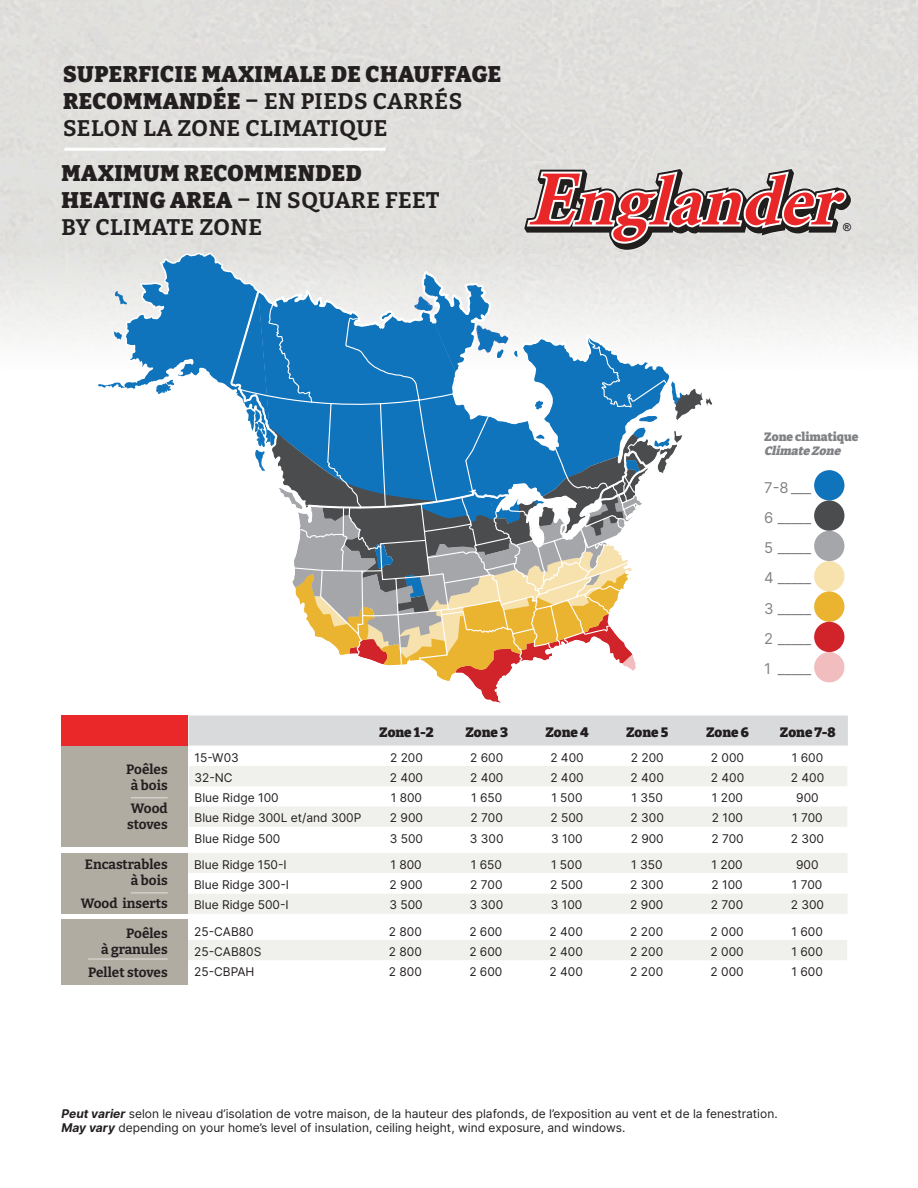
<style>
.page{position:relative;width:918px;height:1188px;background:#fff}
.page>*{position:absolute;margin:0;border:0;box-sizing:border-box;transform-origin:0 0}
.t1{font:900 22.5px/27px "Bitter";letter-spacing:.025em;color:#231f20}
.t2{font:14.85px "Inter";color:#808285}
.t3{font:700 13.5px/16.2px "Bitter";color:#231f20;text-align:right}
.tab_entete{font:900 13.5px "Bitter";color:#231f20}
.tab_tx_g{font:12px/14.4px "Inter";color:#231f20}
.tab_entete-2{font:900 12px "Bitter";color:#808285}
.tab_entete-3{font:italic 900 12px "Bitter";color:#808285}
.t4{font:700 10.8px "Arial";color:#231f20}
.s1{font-weight:700}
.s2{font-weight:700;font-style:italic}
</style>
<div class="page">
<svg style="left:188px;top:716px;width:660px;height:111px"></svg>
<svg style="left:188px;top:853px;width:659px;height:61px"></svg>
<div style="left:188px;top:940px;width:659px;height:20px;background:#f0f0ed"></div>
<svg style="left:95px;top:168px;width:756px;height:535px"></svg>
<div style="left:62px;top:746px;width:126px;height:101px;background:#b1aca2"></div>
<hr style="left:131px;top:797px;width:37px;height:2px;background:#d4cfca">
<div style="left:62px;top:853px;width:126px;height:61px;background:#b1aca2"></div>
<hr style="left:131px;top:892px;width:37px;height:2px;background:#d4cfca">
<div style="left:62px;top:920px;width:126px;height:65px;background:#b1aca2"></div>
<hr style="left:88px;top:958px;width:80px;height:2px;background:#d4cfca">
<div style="left:62px;top:716px;width:126px;height:30px;background:#ea2729"></div>
<p class="t1" style="left:63px;top:60px;width:440px">SUPERFICIE MAXIMALE DE CHAUFFAGE<br>RECOMMANDÉE <span class="s1">– EN PIEDS CARRÉS<br>SELON LA ZONE CLIMATIQUE</span></p>
<p class="t1" style="left:62px;top:159px;width:379px">MAXIMUM RECOMMENDED<br>HEATING AREA <span class="s1">– IN SQUARE FEET<br>BY CLIMATE ZONE</span></p>
<p class="t4" style="left:843px;top:220px;width:9px">®</p>
<p class="tab_entete-2" style="left:764px;top:430px;width:96px">Zone climatique</p>
<p class="tab_entete-3" style="left:764px;top:443px;width:81px">Climate Zone</p>
<p class="t2" style="left:764px;top:476px;width:48px">7-8 ___</p>
<p class="t2" style="left:764px;top:507px;width:48px">6 _____</p>
<p class="t2" style="left:764px;top:537px;width:48px">5 _____</p>
<p class="t2" style="left:764px;top:567px;width:48px">4 _____</p>
<p class="t2" style="left:764px;top:598px;width:48px">3 _____</p>
<p class="t2" style="left:764px;top:628px;width:48px">2 _____</p>
<p class="t2" style="left:764px;top:658px;width:48px">1 _____</p>
<p class="t3" style="left:126px;top:761px;width:43px;text-align:center">Poêles à bois</p>
<p class="t3" style="left:127px;top:800px;width:42px;text-align:left">Wood stoves</p>
<p class="t3" style="left:85px;top:856px;width:84px">Encastrables à bois</p>
<p class="t3" style="left:81px;top:895px;width:88px">Wood inserts</p>
<p class="t3" style="left:101px;top:925px;width:68px">Poêles<br>à granules</p>
<p class="t3" style="left:88px;top:964px;width:81px">Pellet stoves</p>
<p class="tab_entete" style="left:379px;top:724px;width:56px">Zone 1-2</p>
<p class="tab_entete" style="left:465px;top:724px;width:44px">Zone 3</p>
<p class="tab_entete" style="left:545px;top:724px;width:45px">Zone 4</p>
<p class="tab_entete" style="left:626px;top:724px;width:44px">Zone 5</p>
<p class="tab_entete" style="left:706px;top:724px;width:44px">Zone 6</p>
<p class="tab_entete" style="left:780px;top:724px;width:57px">Zone 7-8</p>
<p class="tab_tx_g" style="left:195px;top:750px;width:46px">15-W03</p>
<p class="tab_tx_g" style="left:390px;top:750px;width:34px">2 200</p>
<p class="tab_tx_g" style="left:470px;top:750px;width:35px">2 600</p>
<p class="tab_tx_g" style="left:550px;top:750px;width:35px">2 400</p>
<p class="tab_tx_g" style="left:631px;top:750px;width:34px">2 200</p>
<p class="tab_tx_g" style="left:711px;top:750px;width:35px">2 000</p>
<p class="tab_tx_g" style="left:792px;top:750px;width:33px">1 600</p>
<p class="tab_tx_g" style="left:195px;top:770px;width:40px">32-NC</p>
<p class="tab_tx_g" style="left:390px;top:770px;width:35px">2 400</p>
<p class="tab_tx_g" style="left:470px;top:770px;width:35px">2 400</p>
<p class="tab_tx_g" style="left:550px;top:770px;width:35px">2 400</p>
<p class="tab_tx_g" style="left:631px;top:770px;width:35px">2 400</p>
<p class="tab_tx_g" style="left:711px;top:770px;width:35px">2 400</p>
<p class="tab_tx_g" style="left:791px;top:770px;width:35px">2 400</p>
<p class="tab_tx_g" style="left:195px;top:790px;width:86px">Blue Ridge 100</p>
<p class="tab_tx_g" style="left:391px;top:790px;width:33px">1 800</p>
<p class="tab_tx_g" style="left:471px;top:790px;width:33px">1 650</p>
<p class="tab_tx_g" style="left:551px;top:790px;width:33px">1 500</p>
<p class="tab_tx_g" style="left:632px;top:790px;width:33px">1 350</p>
<p class="tab_tx_g" style="left:712px;top:790px;width:33px">1 200</p>
<p class="tab_tx_g" style="left:796px;top:790px;width:24px">900</p>
<p class="tab_tx_g" style="left:195px;top:811px;width:168px">Blue Ridge 300L et/and 300P</p>
<p class="tab_tx_g" style="left:390px;top:811px;width:35px">2 900</p>
<p class="tab_tx_g" style="left:471px;top:811px;width:34px">2 700</p>
<p class="tab_tx_g" style="left:551px;top:811px;width:34px">2 500</p>
<p class="tab_tx_g" style="left:631px;top:811px;width:35px">2 300</p>
<p class="tab_tx_g" style="left:712px;top:811px;width:33px">2 100</p>
<p class="tab_tx_g" style="left:792px;top:811px;width:32px">1 700</p>
<p class="tab_tx_g" style="left:195px;top:831px;width:87px">Blue Ridge 500</p>
<p class="tab_tx_g" style="left:390px;top:831px;width:35px">3 500</p>
<p class="tab_tx_g" style="left:470px;top:831px;width:35px">3 300</p>
<p class="tab_tx_g" style="left:551px;top:831px;width:33px">3 100</p>
<p class="tab_tx_g" style="left:631px;top:831px;width:35px">2 900</p>
<p class="tab_tx_g" style="left:711px;top:831px;width:34px">2 700</p>
<p class="tab_tx_g" style="left:791px;top:831px;width:35px">2 300</p>
<p class="tab_tx_g" style="left:194px;top:857px;width:94px">Blue Ridge 150-I</p>
<p class="tab_tx_g" style="left:390px;top:857px;width:33px">1 800</p>
<p class="tab_tx_g" style="left:471px;top:857px;width:33px">1 650</p>
<p class="tab_tx_g" style="left:551px;top:857px;width:33px">1 500</p>
<p class="tab_tx_g" style="left:631px;top:857px;width:33px">1 350</p>
<p class="tab_tx_g" style="left:712px;top:857px;width:33px">1 200</p>
<p class="tab_tx_g" style="left:796px;top:857px;width:24px">900</p>
<p class="tab_tx_g" style="left:194px;top:877px;width:96px">Blue Ridge 300-I</p>
<p class="tab_tx_g" style="left:390px;top:877px;width:35px">2 900</p>
<p class="tab_tx_g" style="left:470px;top:877px;width:34px">2 700</p>
<p class="tab_tx_g" style="left:550px;top:877px;width:34px">2 500</p>
<p class="tab_tx_g" style="left:630px;top:877px;width:35px">2 300</p>
<p class="tab_tx_g" style="left:712px;top:877px;width:33px">2 100</p>
<p class="tab_tx_g" style="left:792px;top:877px;width:32px">1 700</p>
<p class="tab_tx_g" style="left:194px;top:898px;width:96px">Blue Ridge 500-I</p>
<p class="tab_tx_g" style="left:389px;top:898px;width:35px">3 500</p>
<p class="tab_tx_g" style="left:470px;top:898px;width:35px">3 300</p>
<p class="tab_tx_g" style="left:551px;top:898px;width:33px">3 100</p>
<p class="tab_tx_g" style="left:630px;top:898px;width:35px">2 900</p>
<p class="tab_tx_g" style="left:711px;top:898px;width:34px">2 700</p>
<p class="tab_tx_g" style="left:791px;top:898px;width:35px">2 300</p>
<p class="tab_tx_g" style="left:194px;top:924px;width:61px">25-CAB80</p>
<p class="tab_tx_g" style="left:389px;top:924px;width:35px">2 800</p>
<p class="tab_tx_g" style="left:469px;top:924px;width:35px">2 600</p>
<p class="tab_tx_g" style="left:550px;top:924px;width:35px">2 400</p>
<p class="tab_tx_g" style="left:630px;top:924px;width:34px">2 200</p>
<p class="tab_tx_g" style="left:711px;top:924px;width:35px">2 000</p>
<p class="tab_tx_g" style="left:792px;top:924px;width:33px">1 600</p>
<p class="tab_tx_g" style="left:194px;top:944px;width:69px">25-CAB80S</p>
<p class="tab_tx_g" style="left:389px;top:944px;width:35px">2 800</p>
<p class="tab_tx_g" style="left:469px;top:944px;width:35px">2 600</p>
<p class="tab_tx_g" style="left:550px;top:944px;width:35px">2 400</p>
<p class="tab_tx_g" style="left:630px;top:944px;width:34px">2 200</p>
<p class="tab_tx_g" style="left:711px;top:944px;width:35px">2 000</p>
<p class="tab_tx_g" style="left:792px;top:944px;width:33px">1 600</p>
<p class="tab_tx_g" style="left:194px;top:964px;width:62px">25-CBPAH</p>
<p class="tab_tx_g" style="left:389px;top:964px;width:35px">2 800</p>
<p class="tab_tx_g" style="left:469px;top:964px;width:35px">2 600</p>
<p class="tab_tx_g" style="left:550px;top:964px;width:35px">2 400</p>
<p class="tab_tx_g" style="left:630px;top:964px;width:34px">2 200</p>
<p class="tab_tx_g" style="left:711px;top:964px;width:35px">2 000</p>
<p class="tab_tx_g" style="left:792px;top:964px;width:33px">1 600</p>
<p class="tab_tx_g" style="left:62px;top:1106px;width:718px"><span class="s2">Peut varier</span> selon le niveau d’isolation de votre maison, de la hauteur des plafonds, de l’exposition au vent et de la fenestration.<br><span class="s2">May vary</span> depending on your home’s level of insulation, ceiling height, wind exposure, and windows.</p>
</div>
